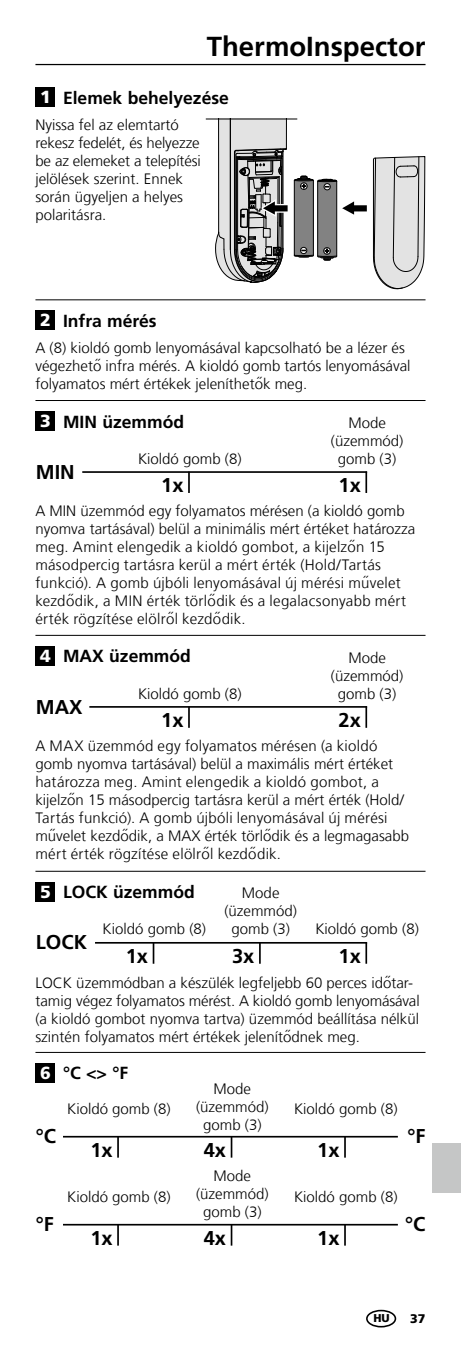
<style>
.page{position:relative;width:461px;height:1347px;background:#fff}
.page>*{position:absolute;margin:0;border:0;box-sizing:border-box;transform-origin:0 0}
.t1{font:700 27.5px "Frutiger LT Com";color:#000}
.t2{font:700 20px "Frutiger LT Com";color:#000}
.t3{font:700 17.5px "Frutiger LT Com";color:#000}
.t4{font:900 17.5px "Frutiger LT Com";color:#fff}
.t5{font:300 15px/18px "Frutiger LT Com";color:#000}
.t6{font:900 12.5px "Frutiger LT Com";color:#000}
.t7{font:900 11.25px "Frutiger LT Com";color:#000}
.s1{font-weight:900;color:#fff}
</style>
<div class="page">
<hr style="left:35px;top:64px;width:390px;height:1px;background:#000">
<svg style="left:373px;top:156px;width:52px;height:133px;background:#cbcbcb"></svg>
<div style="left:350px;top:204px;width:18px;height:9px;border:3px solid #fff"></div>
<div style="left:351px;top:205px;width:16px;height:6px;background:#000"></div>
<svg style="left:205px;top:119px;width:151px;height:163px"></svg>
<hr style="left:206px;top:119px;width:91px;height:1px;background:#000">
<hr style="left:82px;top:471px;width:285px;height:2px;background:#000">
<hr style="left:188px;top:471px;width:2px;height:22px;background:#000">
<hr style="left:365px;top:471px;width:2px;height:22px;background:#000">
<div style="left:35px;top:645px;width:20px;height:20px;background:#000"></div>
<hr style="left:89px;top:706px;width:278px;height:1px;background:#000">
<hr style="left:188px;top:706px;width:2px;height:22px;background:#000">
<hr style="left:365px;top:706px;width:2px;height:22px;background:#000">
<div style="left:35px;top:881px;width:20px;height:20px;background:#000"></div>
<hr style="left:95px;top:942px;width:272px;height:1px;background:#000">
<svg style="left:153px;top:943px;width:1px;height:20px"></svg>
<hr style="left:259px;top:942px;width:2px;height:21px;background:#000">
<hr style="left:365px;top:942px;width:2px;height:21px;background:#000">
<hr style="left:35px;top:635px;width:390px;height:1px;background:#000">
<hr style="left:35px;top:871px;width:390px;height:1px;background:#000">
<hr style="left:35px;top:1052px;width:390px;height:1px;background:#000">
<hr style="left:35px;top:400px;width:390px;height:1px;background:#000">
<div style="left:35px;top:1062px;width:20px;height:20px;background:#000"></div>
<hr style="left:63px;top:1135px;width:335px;height:2px;background:#000">
<hr style="left:117px;top:1136px;width:2px;height:21px;background:#000">
<svg style="left:231px;top:1137px;width:1px;height:20px"></svg>
<hr style="left:344px;top:1136px;width:2px;height:21px;background:#000">
<hr style="left:63px;top:1223px;width:335px;height:2px;background:#000">
<hr style="left:117px;top:1224px;width:2px;height:21px;background:#000">
<svg style="left:231px;top:1225px;width:1px;height:20px"></svg>
<hr style="left:344px;top:1224px;width:2px;height:21px;background:#000">
<hr style="left:35px;top:299px;width:390px;height:1px;background:#000">
<div style="left:35px;top:411px;width:20px;height:20px;background:#000"></div>
<div style="left:35px;top:310px;width:20px;height:20px;background:#000"></div>
<div style="left:35px;top:87px;width:20px;height:20px;background:#000"></div>
<div style="left:366px;top:1309px;width:30px;height:18px;border:2px solid #000;border-radius:50%"></div>
<div style="left:432px;top:1143px;width:29px;height:50px;background:#c5c6c6"></div>
<h1 class="t1" style="left:207px;top:30px;width:220px">ThermoInspector</h1>
<p class="t3" style="left:40px;top:87px;width:190px"><span class="s1">1</span> Elemek behelyezése</p>
<p class="t5" style="left:35px;top:116px;width:167px">Nyissa fel az elemtartó rekesz fedelét, és helyezze be az elemeket a telepítési jelölések szerint. Ennek során ügyeljen a helyes polaritásra.</p>
<p class="t3" style="left:40px;top:310px;width:118px"><span class="s1">2</span> Infra mérés</p>
<p class="t5" style="left:35px;top:339px;width:376px">A (8) kioldó gomb lenyomásával kapcsolható be a lézer és végezhető infra mérés. A kioldó gomb tartós lenyomásával folyamatos mért értékek jeleníthetők meg.</p>
<p class="t3" style="left:40px;top:411px;width:146px"><span class="s1">3</span> MIN üzemmód</p>
<p class="t5" style="left:331px;top:413px;width:74px;text-align:center">Mode (üzemmód) gomb (3)</p>
<p class="t5" style="left:138px;top:449px;width:105px">Kioldó gomb (8)</p>
<h2 class="t2" style="left:36px;top:460px;width:40px">MIN</h2>
<h2 class="t2" style="left:161px;top:473px;width:24px">1x</h2>
<h2 class="t2" style="left:338px;top:473px;width:24px">1x</h2>
<p class="t5" style="left:35px;top:502px;width:381px">A MIN üzemmód egy folyamatos mérésen (a kioldó gomb nyomva tartásával) belül a minimális mért értéket határozza meg. Amint elengedik a kioldó gombot, a kijelzőn 15 másodpercig tartásra kerül a mért érték (Hold/Tartás funkció). A gomb újbóli lenyomásával új mérési művelet kezdődik, a MIN érték törlődik és a legalacsonyabb mért érték rögzítése elölről kezdődik.</p>
<p class="t3" style="left:63px;top:646px;width:129px">MAX üzemmód</p>
<p class="t4" style="left:40px;top:645px;width:12px">4</p>
<p class="t5" style="left:331px;top:648px;width:74px;text-align:center">Mode (üzemmód) gomb (3)</p>
<p class="t5" style="left:138px;top:684px;width:105px">Kioldó gomb (8)</p>
<h2 class="t2" style="left:36px;top:695px;width:48px">MAX</h2>
<h2 class="t2" style="left:161px;top:708px;width:24px">1x</h2>
<h2 class="t2" style="left:338px;top:708px;width:24px">2x</h2>
<p class="t5" style="left:35px;top:737px;width:375px">A MAX üzemmód egy folyamatos mérésen (a kioldó gomb nyomva tartásával) belül a maximális mért értéket határozza meg. Amint elengedik a kioldó gombot, a kijelzőn 15 másodpercig tartásra kerül a mért érték (Hold/ Tartás funkció). A gomb újbóli lenyomásával új mérési művelet kezdődik, a MAX érték törlődik és a legmagasabb mért érték rögzítése elölről kezdődik.</p>
<p class="t3" style="left:63px;top:882px;width:133px">LOCK üzemmód</p>
<p class="t4" style="left:40px;top:881px;width:12px">5</p>
<p class="t5" style="left:224px;top:884px;width:74px;text-align:center">Mode (üzemmód) gomb (3)</p>
<p class="t5" style="left:103px;top:920px;width:105px">Kioldó gomb (8)</p>
<p class="t5" style="left:315px;top:920px;width:105px">Kioldó gomb (8)</p>
<h2 class="t2" style="left:36px;top:930px;width:53px">LOCK</h2>
<h2 class="t2" style="left:126px;top:944px;width:24px">1x</h2>
<h2 class="t2" style="left:232px;top:944px;width:24px">3x</h2>
<h2 class="t2" style="left:338px;top:944px;width:24px">1x</h2>
<p class="t5" style="left:35px;top:974px;width:385px">LOCK üzemmódban a készülék legfeljebb 60 perces időtar&shy;tamig végez folyamatos mérést. A kioldó gomb lenyomásával (a kioldó gombot nyomva tartva) üzemmód beállítása nélkül szintén folyamatos mért értékek jelenítődnek meg.</p>
<p class="t3" style="left:40px;top:1063px;width:90px"><span class="s1">6</span> °C &lt;&gt; °F</p>
<p class="t5" style="left:196px;top:1079px;width:74px;text-align:center">Mode (üzemmód) gomb (3)</p>
<p class="t5" style="left:196px;top:1166px;width:74px;text-align:center">Mode (üzemmód) gomb (3)</p>
<p class="t5" style="left:294px;top:1100px;width:105px">Kioldó gomb (8)</p>
<p class="t5" style="left:67px;top:1100px;width:105px">Kioldó gomb (8)</p>
<h2 class="t2" style="left:36px;top:1124px;width:22px">°C</h2>
<h2 class="t2" style="left:407px;top:1124px;width:19px">°F</h2>
<h2 class="t2" style="left:90px;top:1137px;width:24px">1x</h2>
<h2 class="t2" style="left:204px;top:1137px;width:24px">4x</h2>
<h2 class="t2" style="left:317px;top:1137px;width:24px">1x</h2>
<p class="t5" style="left:294px;top:1188px;width:105px">Kioldó gomb (8)</p>
<p class="t5" style="left:67px;top:1188px;width:105px">Kioldó gomb (8)</p>
<h2 class="t2" style="left:36px;top:1212px;width:20px">°F</h2>
<h2 class="t2" style="left:405px;top:1212px;width:22px">°C</h2>
<h2 class="t2" style="left:90px;top:1225px;width:24px">1x</h2>
<h2 class="t2" style="left:204px;top:1225px;width:24px">4x</h2>
<h2 class="t2" style="left:317px;top:1225px;width:24px">1x</h2>
<p class="t7" style="left:373px;top:1311px;width:18px">HU</p>
<p class="t6" style="left:410px;top:1310px;width:17px">37</p>
</div>
